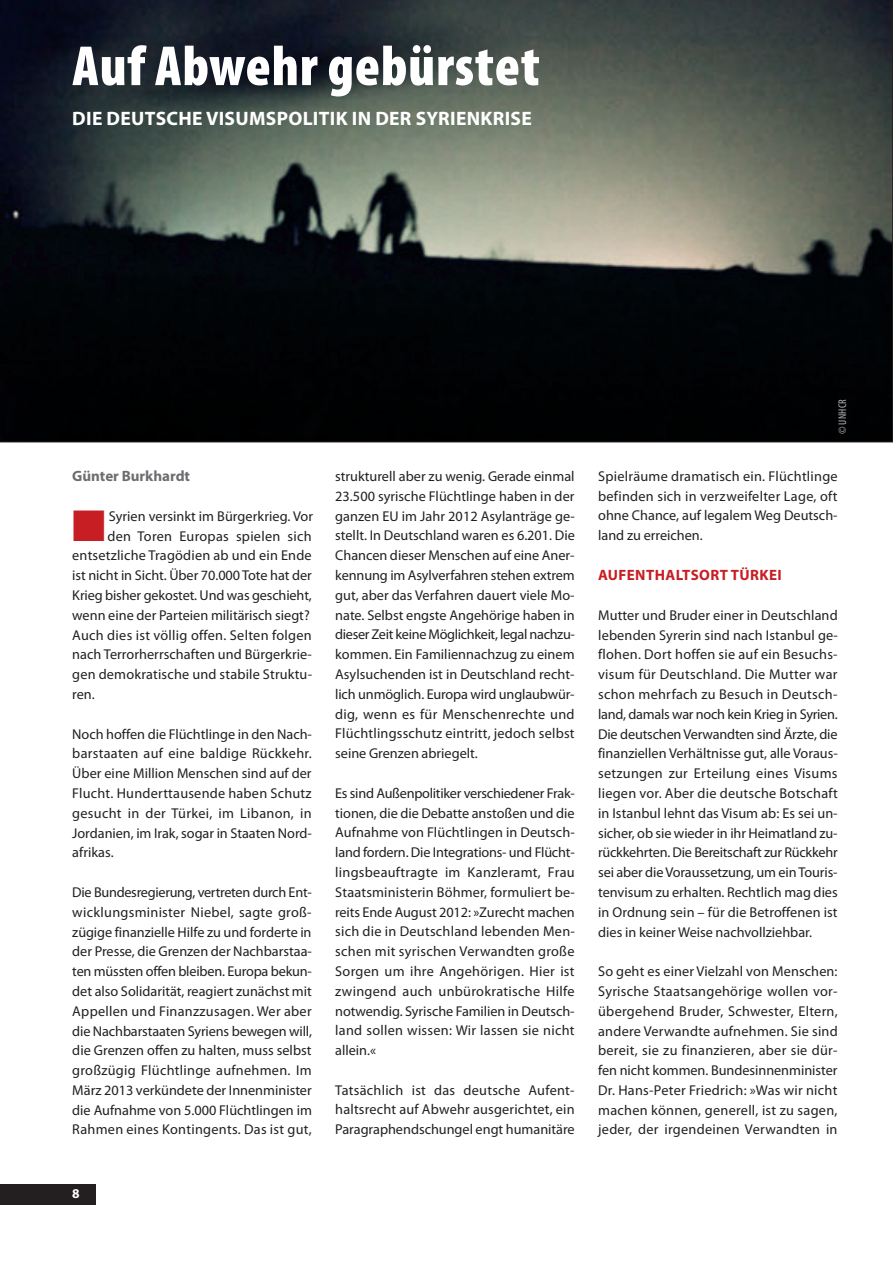
<style>
.page{position:relative;width:893px;height:1263px;background:#fff}
.page>*{position:absolute;margin:0;border:0;box-sizing:border-box;transform-origin:0 0}
.t1{font:900 condensed 57px "Myriad Pro";letter-spacing:.015em;color:#fff}
.t2{font:700 19.5px "Myriad Pro";letter-spacing:.015em;color:#fff}
.t3{font:700 15px "Myriad Pro";letter-spacing:.03em;color:#c71e24}
.t4{font:700 15px "Myriad Pro";color:#6c6d70}
.t5{font:14.25px/19.8px "Myriad Pro";letter-spacing:.005em;color:#231f20;text-align:justify}
.t6{font:700 13.5px "Myriad Pro";color:#fff}
.t7{font:condensed 11.25px "Myriad Pro";letter-spacing:.025em;color:#b2b3b7}
.s1{color:#c71e24}
</style>
<div class="page">
<svg style="left:0;top:0;width:893px;height:442px;background:#2f3432"></svg>
<div style="left:0;top:1183px;width:96px;height:21px;background:#231f20"></div>
<h1 class="t1" style="left:72px;top:30px;width:469px">Auf Abwehr gebürstet</h1>
<h2 class="t2" style="left:72px;top:111px;width:461px">DIE DEUTSCHE VISUMSPOLITIK IN DER SYRIENKRISE</h2>
<p class="t4" style="left:72px;top:470px;width:119px">Günter Burkhardt</p>
<p class="t5" style="left:72px;top:507px;width:242px"><span class="s1">■</span> Syrien versinkt im Bürgerkrieg. Vor</p>
<p class="t5" style="left:107px;top:527px;width:206px">den Toren Europas spielen sich</p>
<p class="t5" style="left:72px;top:547px;width:241px">ent setzliche Tragödien ab und ein Ende</p>
<p class="t5" style="left:72px;top:567px;width:241px">ist nicht in Sicht. Über 70.000 Tote hat der</p>
<p class="t5" style="left:72px;top:586px;width:241px">Krieg bisher gekostet. Und was geschieht,</p>
<p class="t5" style="left:72px;top:606px;width:239px">wenn eine der Parteien militärisch siegt?</p>
<p class="t5" style="left:72px;top:626px;width:241px">Auch dies ist völlig offen. Selten folgen</p>
<p class="t5" style="left:72px;top:646px;width:241px">nach Terrorherrschaften und Bürger krie -</p>
<p class="t5" style="left:72px;top:666px;width:241px">gen demokratische und stabile Struktu-</p>
<p class="t5" style="left:72px;top:685px;width:24px">ren.</p>
<p class="t5" style="left:72px;top:725px;width:241px">Noch hoffen die Flüchtlinge in den Nach&shy;barstaaten auf eine baldige Rückkehr.<br>Über eine Million Menschen sind auf der Flucht. Hunderttausende haben Schutz gesucht in der Türkei, im Libanon, in Jordanien, im Irak, sogar in Staaten Nord&shy;afrikas.</p>
<p class="t5" style="left:72px;top:883px;width:241px">Die Bundesregierung, vertreten durch Ent&shy;wicklungsminister Niebel, sagte groß - zügige finanzielle Hilfe zu und forderte in der Presse, die Grenzen der Nachbarstaa&shy;ten müssten offen bleiben. Europa bekun&shy;det also Solidarität, reagiert zunächst mit Appellen und Finanzzusagen. Wer aber die Nachbarstaaten Syriens bewegen will, die Grenzen offen zu halten, muss selbst großzügig Flüchtlinge aufnehmen. Im März 2013 verkündete der Innenminister die Aufnahme von 5.000 Flüchtlingen im Rahmen eines Kontingents. Das ist gut,</p>
<p class="t6" style="left:72px;top:1188px;width:9px">8</p>
<p class="t5" style="left:335px;top:467px;width:241px">strukturell aber zu wenig. Gerade einmal 23.500 syrische Flüchtlinge haben in der ganzen EU im Jahr 2012 Asylanträge ge&shy;stellt. In Deutschland waren es 6.201. Die Chancen dieser Menschen auf eine Aner&shy;kennung im Asylverfahren stehen extrem gut, aber das Verfahren dauert viele Mo&shy;nate. Selbst engste Angehörige haben in dieser Zeit keine Möglichkeit, legal nachzu - kommen. Ein Familiennachzug zu einem Asylsuchenden ist in Deutschland recht&shy;lich unmöglich. Europa wird unglaubwür&shy;dig, wenn es für Menschenrechte und Flüchtlingsschutz eintritt, jedoch selbst seine Grenzen abriegelt.</p>
<p class="t5" style="left:335px;top:784px;width:241px">Es sind Außenpolitiker verschiedener Frak&shy;tionen, die die Debatte anstoßen und die Aufnahme von Flüchtlingen in Deutsch&shy;land fordern. Die Integrations- und Flücht&shy;lingsbeauftragte im Kanzleramt, Frau Staatsministerin Böhmer, formuliert be&shy;reits Ende August 2012: »Zurecht machen sich die in Deutschland lebenden Men&shy;schen mit syrischen Verwandten große Sorgen um ihre Angehörigen. Hier ist zwingend auch unbürokratische Hilfe notwendig. Syrische Familien in Deutsch&shy;land sollen wissen: Wir lassen sie nicht allein.«</p>
<p class="t5" style="left:335px;top:1081px;width:241px">Tatsächlich ist das deutsche Aufent - haltsrecht auf Abwehr ausgerichtet, ein Paragraphendschungel engt humanitäre</p>
<p class="t7" style="left:836px;top:434px;width:37px;rotate:-90deg">© UNHCR</p>
<p class="t5" style="left:598px;top:467px;width:241px">Spielräume dramatisch ein. Flüchtlinge befinden sich in verzweifelter Lage, oft ohne Chance, auf legalem Weg Deutsch&shy;land zu erreichen.</p>
<p class="t3" style="left:598px;top:569px;width:185px">AUFENTHALTSORT TÜRKEI</p>
<p class="t5" style="left:598px;top:606px;width:241px">Mutter und Bruder einer in Deutschland lebenden Syrerin sind nach Istanbul ge&shy;flohen. Dort hoffen sie auf ein Besuchs - visum für Deutschland. Die Mutter war schon mehrfach zu Besuch in Deutsch&shy;land, damals war noch kein Krieg in Syrien.<br>Die deutschen Verwandten sind Ärzte, die finanziellen Verhältnisse gut, alle Voraus&shy;setzungen zur Erteilung eines Visums liegen vor. Aber die deutsche Botschaft in Istanbul lehnt das Visum ab: Es sei un - sicher, ob sie wieder in ihr Heimatland zu&shy;rückkehrten. Die Bereitschaft zur Rückkehr sei aber die Voraussetzung, um ein Touris - tenvisum zu erhalten. Rechtlich mag dies in Ordnung sein – für die Betroffenen ist dies in keiner Weise nachvollziehbar.</p>
<p class="t5" style="left:598px;top:963px;width:241px">So geht es einer Vielzahl von Menschen:<br>Syrische Staatsangehörige wollen vor - übergehend Bruder, Schwester, Eltern, andere Verwandte aufnehmen. Sie sind bereit, sie zu finanzieren, aber sie dür&shy;fen nicht kommen. Bundesinnenminister Dr. Hans-Peter Friedrich: »Was wir nicht machen können, generell, ist zu sagen, jeder, der irgendeinen Verwandten in</p>
</div>
